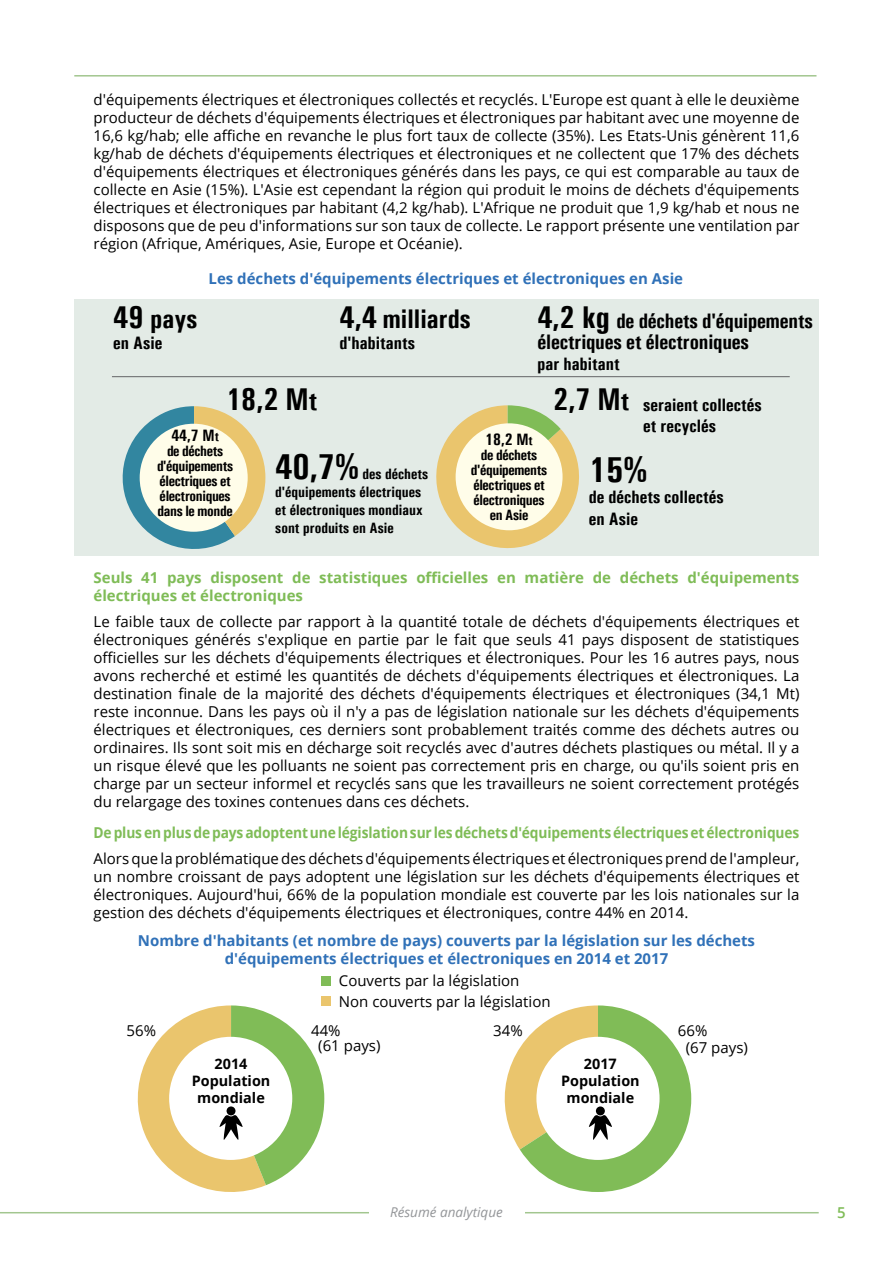
<style>
.page{position:relative;width:893px;height:1263px;background:#fff}
.page>*{position:absolute;margin:0;border:0;box-sizing:border-box;transform-origin:0 0}
.t1{font:700 36px "Univers Condensed";color:#000}
.t2{font:700 31.5px "Univers Condensed";color:#000}
.t3{font:700 27px "Univers Condensed";color:#000}
.t4{font:700 21px/21px "Univers Condensed";letter-spacing:-.01em;color:#000}
.t5{font:700 18px/21.6px "Univers Condensed";color:#000}
.t6{font:700 16.5px "Univers Condensed";color:#000}
.t7{font:15px/18px "Open Sans";color:#000;text-align:justify}
.t8{font:700 15px/18px "Open Sans";color:#3071b8;text-align:center}
.t9{font:700 15px/15px "Univers Condensed";letter-spacing:-.025em;color:#000;text-align:center}
.t10{font:700 15px/18px "Open Sans";color:#7fbc57}
.t11{font:700 15px "Open Sans";color:#7fbc57;scale:.92 1}
.t12{font:700 15px/18px "Univers Condensed";color:#000}
.t13{font:600 15px "Open Sans";color:#7fbc57}
.t14{font:700 14.4px/17.2px "Open Sans";color:#000;text-align:center}
.t15{font:italic 13.5px "Open Sans";color:#939598}
.s1{font-size:31.5px}
.s2{font-size:27px}
.s3{font-size:13.5px}
</style>
<div class="page">
<hr style="left:0;top:1212px;width:819px;height:1px;background:#a2c68f">
<div style="left:74px;top:299px;width:745px;height:256px;background:#e3ebe6"></div>
<svg style="left:122px;top:406px;width:143px;height:143px"></svg>
<svg style="left:436px;top:405px;width:143px;height:144px"></svg>
<div style="left:140px;top:424px;width:108px;height:108px;background:#fffde9;border-radius:50%"></div>
<div style="left:456px;top:423px;width:107px;height:107px;background:#fffde9;border-radius:50%"></div>
<hr style="left:112px;top:376px;width:678px;height:1px;background:#636466">
<div style="left:321px;top:996px;width:10px;height:10px;background:#eac56d"></div>
<div style="left:321px;top:976px;width:10px;height:10px;background:#80bc57"></div>
<svg style="left:137px;top:1005px;width:187px;height:187px"></svg>
<svg style="left:504px;top:1005px;width:187px;height:187px"></svg>
<div style="left:369px;top:1201px;width:155px;height:21px;background:#fff"></div>
<hr style="left:74px;top:75px;width:742px;height:2px;background:#a2c68f">
<p class="t7" style="left:94px;top:90px;width:707px">d'équipements électriques et électroniques collectés et recyclés. L'Europe est quant à elle le deuxième producteur de déchets d'équipements électriques et électroniques par habitant avec une moyenne de 16,6 kg/hab; elle affiche en revanche le plus fort taux de collecte (35%). Les Etats-Unis génèrent 11,6 kg/hab de déchets d'équipements électriques et électroniques et ne collectent que 17% des déchets d'équipements électriques et électroniques générés dans les pays, ce qui est comparable au taux de collecte en Asie (15%). L'Asie est cependant la région qui produit le moins de déchets d'équipements électriques et électroniques par habitant (4,2 kg/hab). L'Afrique ne produit que 1,9 kg/hab et nous ne disposons que de peu d'informations sur son taux de collecte. Le rapport présente une ventilation par région (Afrique, Amériques, Asie, Europe et Océanie).</p>
<h3 class="t3" style="left:113px;top:302px;width:86px"><span class="s1">49</span> pays</h3>
<p class="t5" style="left:113px;top:332px;width:51px">en Asie</p>
<p class="t8" style="left:209px;top:269px;width:476px">Les déchets d'équipements électriques et électroniques en Asie</p>
<h3 class="t3" style="left:340px;top:302px;width:133px"><span class="s1">4,4</span> milliards</h3>
<p class="t5" style="left:340px;top:332px;width:77px">d'habitants</p>
<h3 class="t4" style="left:537px;top:310px;width:277px"><span class="s1">4,2 kg</span> de déchets d'équipements électriques et électroniques</h3>
<p class="t5" style="left:537px;top:353px;width:84px">par habitant</p>
<h2 class="t2" style="left:226px;top:381px;width:93px">18,2 M<span class="s2">t</span></h2>
<h1 class="t1" style="left:275px;top:445px;width:85px">40,7%</h1>
<p class="t6" style="left:171px;top:426px;width:49px">44,7 M<span class="s3">t</span></p>
<p class="t9" style="left:157px;top:444px;width:78px">de déchets d'équipements électriques et électroniques dans le monde</p>
<p class="t12" style="left:275px;top:465px;width:155px;text-indent:87px">des déchets d'équipements électriques et électroniques mondiaux sont produits en Asie</p>
<p class="t6" style="left:485px;top:429px;width:49px">18,2 M<span class="s3">t</span></p>
<p class="t9" style="left:471px;top:447px;width:78px">de déchets d'équipements électriques et électroniques en Asie</p>
<p class="t5" style="left:643px;top:393px;width:120px;text-indent:-90px"><span class="s1">2,7 M</span><span class="s2">t</span> seraient collectés et recyclés</p>
<h1 class="t1" style="left:589px;top:448px;width:60px">15%</h1>
<p class="t5" style="left:589px;top:486px;width:137px">de déchets collectés en Asie</p>
<p class="t10" style="left:94px;top:568px;width:707px">Seuls 41 pays disposent de statistiques officielles en matière de déchets d'équipements électriques et électroniques</p>
<p class="t7" style="left:94px;top:612px;width:707px">Le faible taux de collecte par rapport à la quantité totale de déchets d'équipements électriques et électroniques générés s'explique en partie par le fait que seuls 41 pays disposent de statistiques officielles sur les déchets d'équipements électriques et électroniques. Pour les 16 autres pays, nous avons recherché et estimé les quantités de déchets d'équipements électriques et électroniques. La destination finale de la majorité des déchets d'équipements électriques et électroniques (34,1 Mt) reste inconnue. Dans les pays où il n'y a pas de législation nationale sur les déchets d'équipements électriques et électroniques, ces derniers sont probablement traités comme des déchets autres ou ordinaires. Ils sont soit mis en décharge soit recyclés avec d'autres déchets plastiques ou métal. Il y a un risque élevé que les polluants ne soient pas correctement pris en charge, ou qu'ils soient pris en charge par un secteur informel et recyclés sans que les travailleurs ne soient correctement protégés du relargage des toxines contenues dans ces déchets.</p>
<p class="t11" style="left:94px;top:822px;width:769px">De plus en plus de pays adoptent une législation sur les déchets d'équipements électriques et électroniques</p>
<p class="t7" style="left:94px;top:849px;width:707px">Alors que la problématique des déchets d'équipements électriques et électroniques prend de l'ampleur, un nombre croissant de pays adoptent une législation sur les déchets d'équipements électriques et électroniques. Aujourd'hui, 66% de la population mondiale est couverte par les lois nationales sur la gestion des déchets d'équipements électriques et électroniques, contre 44% en 2014.</p>
<p class="t8" style="left:138px;top:932px;width:619px">Nombre d'habitants (et nombre de pays) couverts par la législation sur les déchets d'équipements électriques et électroniques en 2014 et 2017</p>
<p class="t7" style="left:339px;top:970px;width:213px;line-height:20.4px">Couverts par la législation<br>Non couverts par la législation</p>
<p class="t7" style="left:127px;top:1021px;width:31px">56%</p>
<p class="t7" style="left:311px;top:1021px;width:31px">44%</p>
<p class="t7" style="left:493px;top:1022px;width:31px">34%</p>
<p class="t7" style="left:678px;top:1022px;width:31px">66%</p>
<p class="t7" style="left:318px;top:1036px;width:64px">(61 pays)</p>
<p class="t7" style="left:686px;top:1038px;width:64px">(67 pays)</p>
<p class="t14" style="left:192px;top:1054px;width:80px">2014<br>Population mondiale</p>
<p class="t14" style="left:561px;top:1054px;width:80px">2017<br>Population mondiale</p>
<p class="t15" style="left:390px;top:1203px;width:114px">Résumé analytique</p>
<p class="t13" style="left:837px;top:1203px;width:10px">5</p>
</div>
